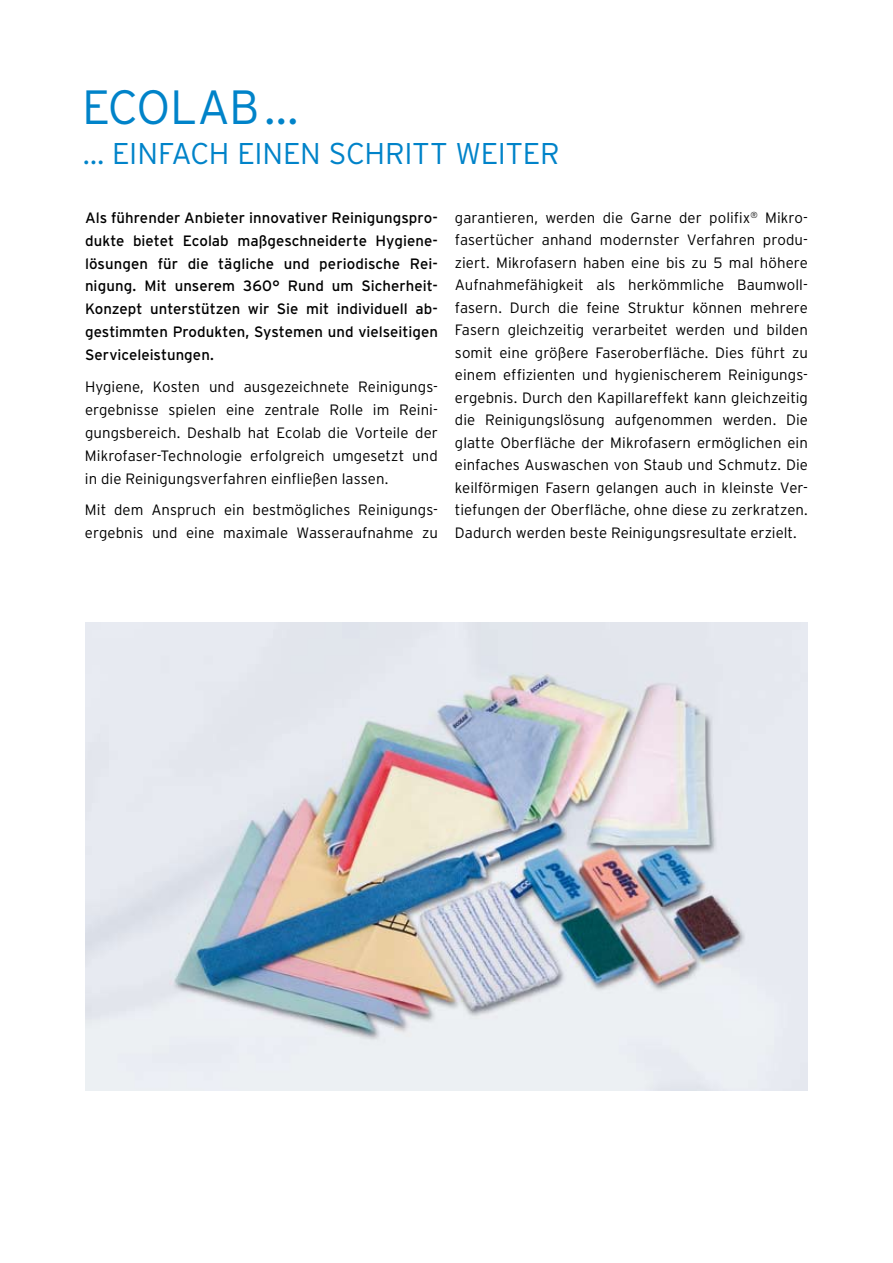
<style>
.page{position:relative;width:893px;height:1263px;background:#fff}
.page>*{position:absolute;margin:0;border:0;box-sizing:border-box;transform-origin:0 0}
.t1{font:300 48px "Interstate";color:#0083c9}
.t2{font:300 30px "Interstate";letter-spacing:-.015em;color:#0083c9}
.t3{font:300 15px/22.5px "Interstate";letter-spacing:.005em;color:#000;text-align:justify}
.t4{font:15px/23px "Interstate";letter-spacing:.005em;color:#000;text-align:justify}
</style>
<div class="page">
<img style="left:85px;top:623px;width:723px;height:468px">
<h1 class="t1" style="left:82px;top:80px;width:111px">ECOLAB</h1>
<h1 class="t1" style="left:264px;top:80px;width:36px">…</h1>
<h2 class="t2" style="left:83px;top:137px;width:471px">… einfach einen Schritt weiter</h2>
<p class="t4" style="left:85px;top:206px;width:354px">Als führender Anbieter innovativer Reinigungspro&shy;dukte bietet Ecolab maßgeschneiderte Hygiene&shy;lösungen für die tägliche und periodische Rei&shy;nigung. Mit unserem 360° Rund um Sicherheit-Konzept unterstützen wir Sie mit individuell ab&shy;gestimmten Produkten, Systemen und vielseitigen Serviceleistungen.</p>
<p class="t3" style="left:85px;top:375px;width:354px;line-height:23px">Hygiene, Kosten und ausgezeichnete Reinigungs&shy;ergebnisse spielen eine zentrale Rolle im Reini&shy;gungsbereich. Deshalb hat Ecolab die Vorteile der Mikrofaser-Technologie erfolgreich umgesetzt und in die Reinigungsverfahren einfließen lassen.</p>
<p class="t3" style="left:85px;top:498px;width:354px;line-height:23px">Mit dem Anspruch ein bestmögliches Reinigungs&shy;ergebnis und eine maximale Wasseraufnahme zu</p>
<p class="t3" style="left:455px;top:206px;width:355px">garantieren, werden die Garne der polifix<sup>®</sup> Mikro&shy;fasertücher anhand modernster Verfahren produ&shy;ziert. Mikrofasern haben eine bis zu 5 mal höhere Aufnahmefähigkeit als herkömmliche Baumwoll&shy;fasern. Durch die feine Struktur können mehrere Fasern gleichzeitig verarbeitet werden und bilden somit eine größere Faseroberfläche. Dies führt zu einem effizienten und hygienischerem Reinigungs&shy;ergebnis. Durch den Kapillareffekt kann gleichzeitig die Reinigungslösung aufgenommen werden. Die glatte Oberfläche der Mikrofasern ermöglichen ein einfaches Auswaschen von Staub und Schmutz. Die keilförmigen Fasern gelangen auch in kleinste Ver&shy;tiefungen der Oberfläche, ohne diese zu zerkratzen.<br>Dadurch werden beste Reinigungsresultate erzielt.</p>
</div>
